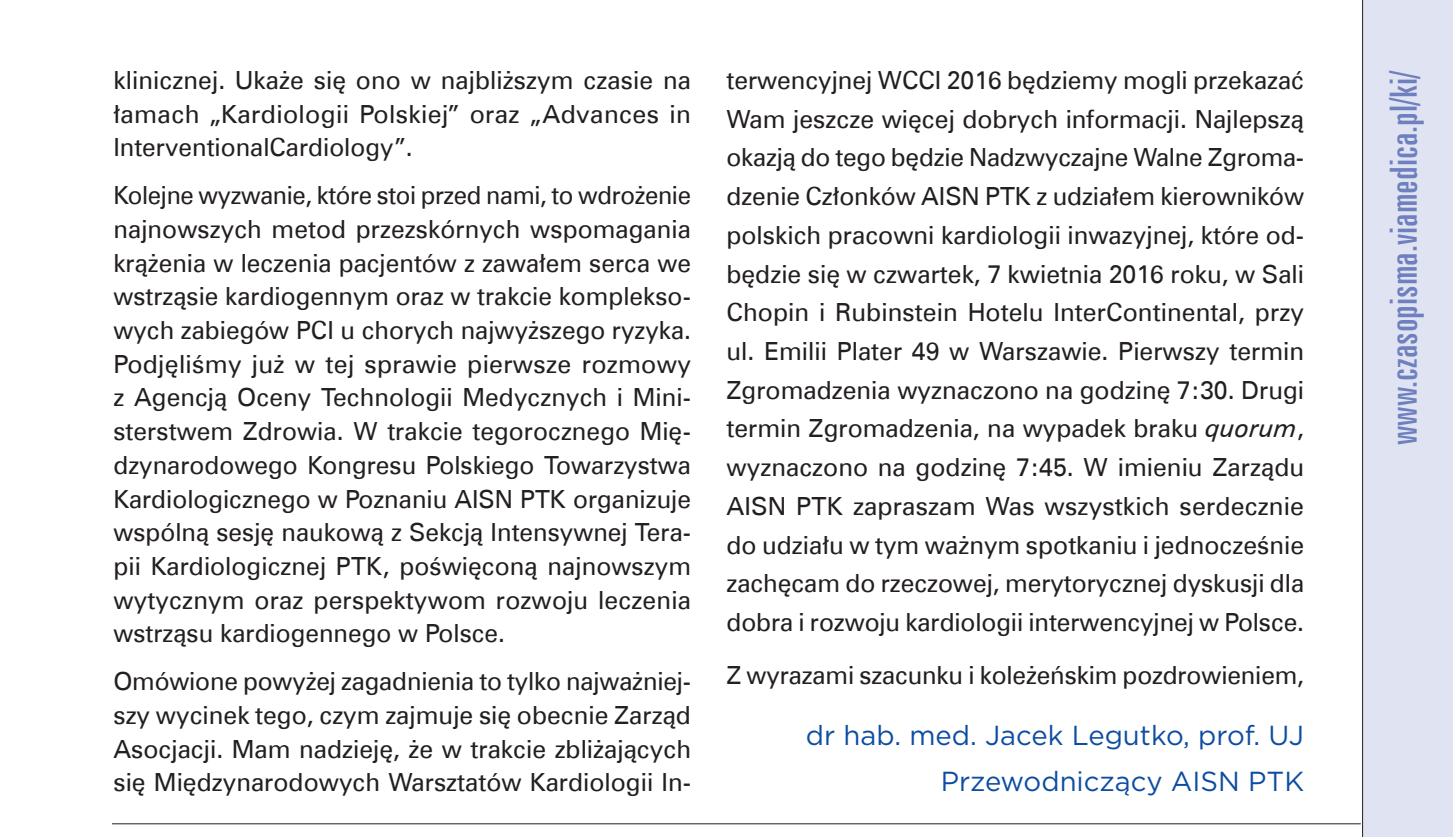
<style>
.page{position:relative;width:1453px;height:837px;background:#fff}
.page>*{position:absolute;margin:0;border:0;box-sizing:border-box;transform-origin:0 0}
.t1{font:37.5px "Zurich X Cn EU";color:#6f80bf;scale:1.07 1}
.t2{font:27.5px/46.5px "Gotham";color:#0d4da1;text-align:right}
.t3{font:25px/33.8px "Zurich EU";color:#231f20;text-align:justify}
.s1{font-style:italic}
</style>
<div class="page">
<div style="left:1362px;top:0;width:91px;height:836px;background:#e0e4f2"></div>
<hr style="left:1362px;top:0;width:1px;height:836px;background:#231f20">
<hr style="left:112px;top:823px;width:1249px;height:1px;background:#231f20">
<p class="t3" style="left:113px;top:63px;width:579px">klinicznej. Ukaże się ono w najbliższym czasie na łamach „Kardiologii Polskiej” oraz „Advances in InterventionalCardiology”.</p>
<p class="t3" style="left:113px;top:178px;width:579px">Kolejne wyzwanie, które stoi przed nami, to wdrożenie najnowszych metod przezskórnych wspomagania krążenia w leczenia pacjentów z zawałem serca we wstrząsie kardiogennym oraz w trakcie komplekso&shy;wych zabiegów PCI u chorych najwyższego ryzyka.<br>Podjęliśmy już w tej sprawie pierwsze rozmowy z Agencją Oceny Technologii Medycznych i Mini&shy;sterstwem Zdrowia. W trakcie tegorocznego Mię&shy;dzynarodowego Kongresu Polskiego Towarzystwa Kardiologicznego w Poznaniu AISN PTK organizuje wspólną sesję naukową z Sekcją Intensywnej Tera&shy;pii Kardiologicznej PTK, poświęconą najnowszym wytycznym oraz perspektywom rozwoju leczenia wstrząsu kardiogennego w Polsce.</p>
<p class="t3" style="left:113px;top:664px;width:579px">Omówione powyżej zagadnienia to tylko najważniej&shy;szy wycinek tego, czym zajmuje się obecnie Zarząd Asocjacji. Mam nadzieję, że w trakcie zbliżających się Międzynarodowych Warsztatów Kardiologii In-</p>
<p class="t3" style="left:726px;top:60px;width:579px;line-height:38.8px">terwencyjnej WCCI 2016 będziemy mogli przekazać Wam jeszcze więcej dobrych informacji. Najlepszą okazją do tego będzie Nadzwyczajne Walne Zgroma&shy;dzenie Członków AISN PTK z udziałem kierowników polskich pracowni kardiologii inwazyjnej, które od&shy;będzie się w czwartek, 7 kwietnia 2016 roku, w Sali Chopin i Rubinstein Hotelu InterContinental, przy ul. Emilii Plater 49 w Warszawie. Pierwszy termin Zgromadzenia wyznaczono na godzinę 7:30. Drugi termin Zgromadzenia, na wypadek braku <span class="s1">quorum</span>, wyznaczono na godzinę 7:45. W imieniu Zarządu AISN PTK zapraszam Was wszystkich serdecznie do udziału w tym ważnym spotkaniu i jednocześnie zachęcam do rzeczowej, merytorycznej dyskusji dla dobra i rozwoju kardiologii interwencyjnej w Polsce.</p>
<p class="t3" style="left:726px;top:658px;width:579px">Z wyrazami szacunku i koleżeńskim pozdrowieniem,</p>
<p class="t2" style="left:806px;top:713px;width:500px">dr hab. med. Jacek Legutko, prof. UJ<br>Przewodniczący AISN PTK</p>
<h1 class="t1" style="left:1381px;top:444px;width:352px;rotate:-90deg">www.czasopisma.viamedica.pl/ki/</h1>
</div>
